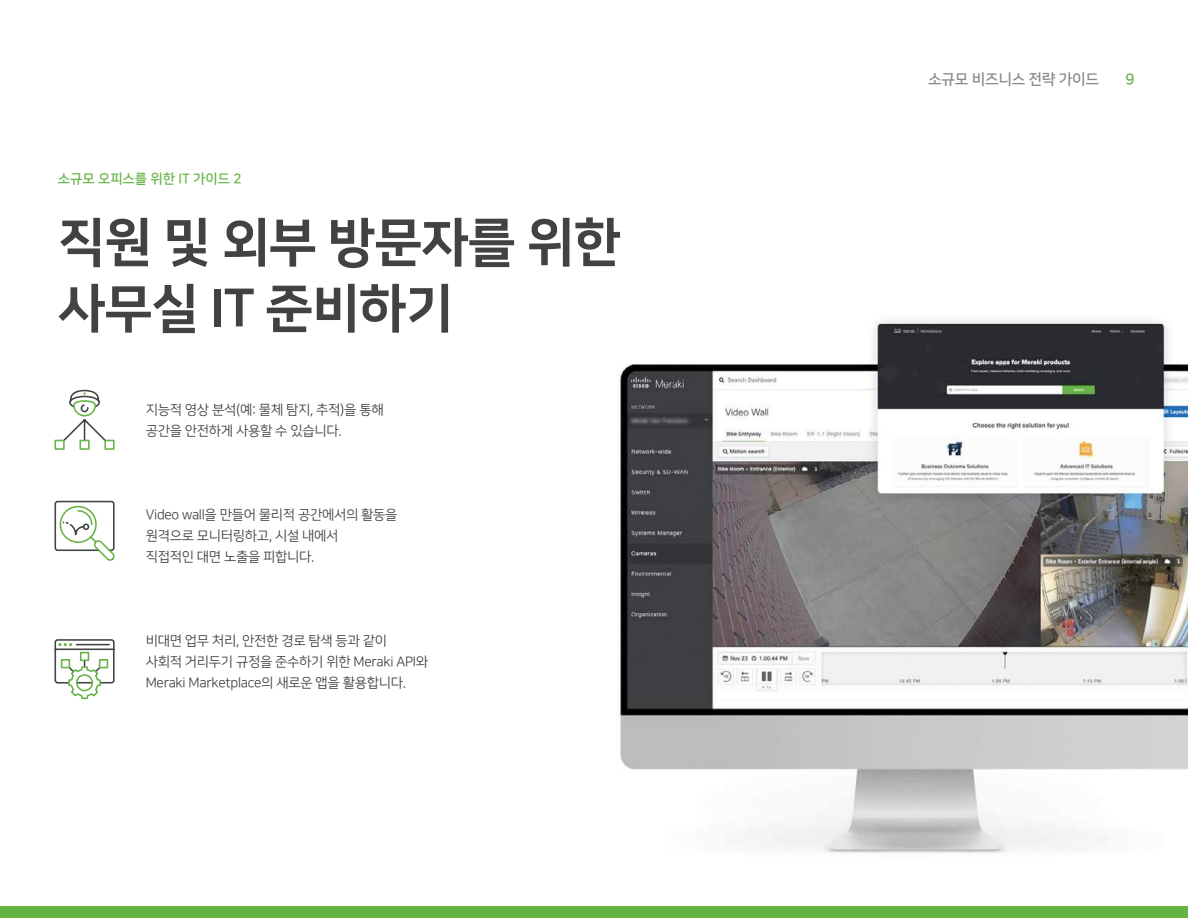
<style>
.page{position:relative;width:1188px;height:918px;background:#fff}
.page>*{position:absolute;margin:0;border:0;box-sizing:border-box;transform-origin:0 0}
.t1{font:52.5px/66px "Nanum Square EB";letter-spacing:-.02em;color:#404341}
.t2{font:15px "Nanum Square B";letter-spacing:-.02em;color:#888a8e}
.t3{font:15px "Nanum Square B";color:#66b345}
.t4{font:13.5px/21px "Nanum Square R";letter-spacing:-.02em;color:#414342}
.t5{font:13.5px "Nanum Square B";color:#67b446}
</style>
<div class="page">
<img style="left:619px;top:319px;width:569px;height:534px">
<svg style="left:54px;top:500px;width:61px;height:61px"></svg>
<svg style="left:54px;top:389px;width:61px;height:61px"></svg>
<svg style="left:54px;top:639px;width:61px;height:61px"></svg>
<div style="left:0;top:906px;width:1188px;height:12px;background:#66b345"></div>
<p class="t5" style="left:58px;top:172px;width:185px">소규모 오피스를 위한 IT 가이드 2</p>
<h1 class="t1" style="left:58px;top:210px;width:565px">직원 및 외부 방문자를 위한 사무실 IT 준비하기</h1>
<p class="t4" style="left:146px;top:400px;width:239px">지능적 영상 분석(예: 물체 탐지, 추적)을 통해 공간을 안전하게 사용할 수 있습니다.</p>
<p class="t4" style="left:146px;top:505px;width:253px">Video wall을 만들어 물리적 공간에서의 활동을 원격으로 모니터링하고, 시설 내에서<br>직접적인 대면 노출을 피합니다.</p>
<p class="t4" style="left:146px;top:631px;width:284px">비대면 업무 처리, 안전한 경로 탐색 등과 같이<br>사회적 거리두기 규정을 준수하기 위한 Meraki API와<br>Meraki Marketplace의 새로운 앱을 활용합니다.</p>
<p class="t2" style="left:928px;top:71px;width:172px">소규모 비즈니스 전략 가이드</p>
<p class="t3" style="left:1126px;top:71px;width:11px">9</p>
</div>
